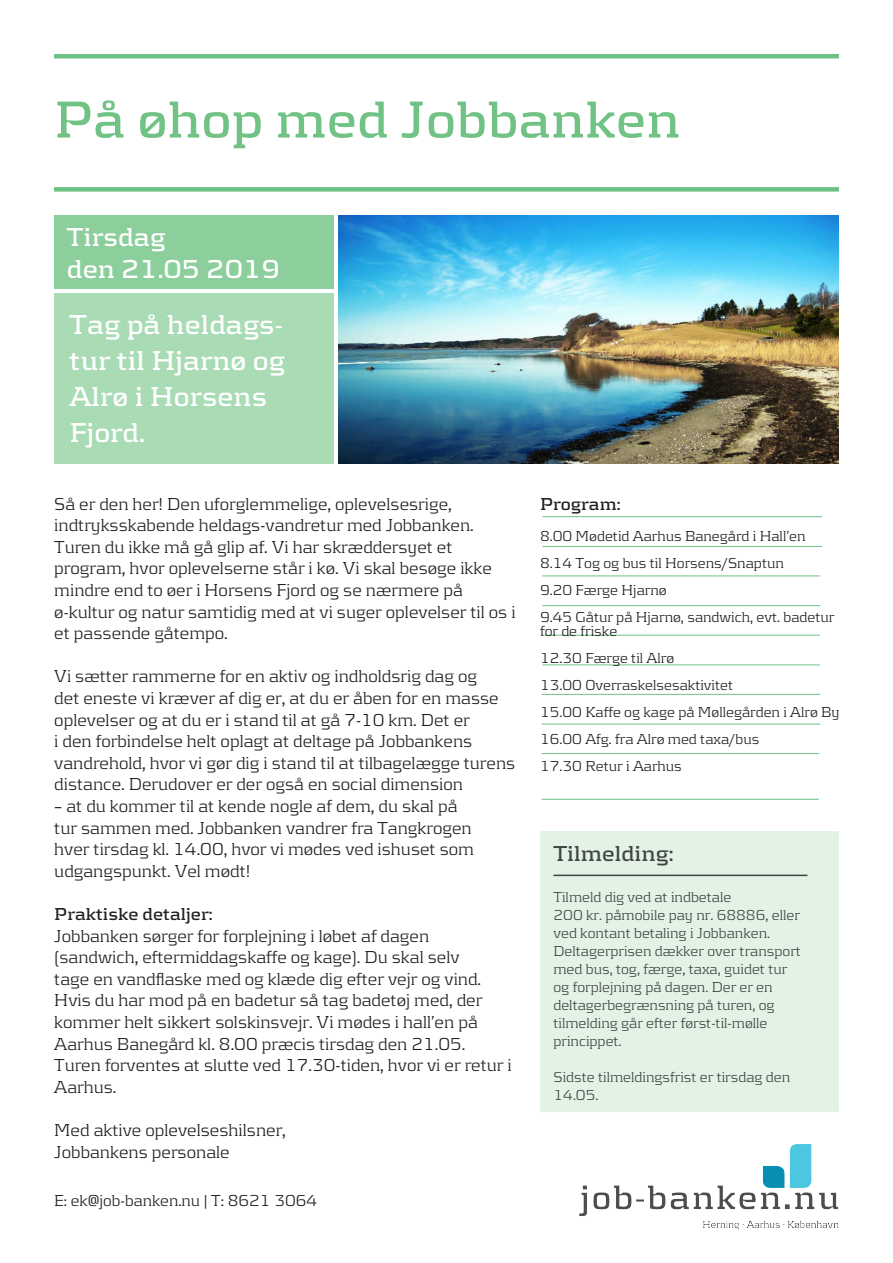
<style>
.page{position:relative;width:893px;height:1263px;background:#fff}
.page>*{position:absolute;margin:0;border:0;box-sizing:border-box;transform-origin:0 0}
.t1{font:700 54px "Kontrapunkt";color:#70c384}
.t2{font:700 28.5px/36px "Kontrapunkt";color:#fff}
.t3{font:700 27px "Kontrapunkt";color:#fff}
.t4{font:700 22.5px "Kontrapunkt";color:#414445}
.t5{font:300 18px/21.6px "Kontrapunkt";color:#231f20}
.t6{font:700 18px "Kontrapunkt";color:#231f20}
.t7{font:300 16.5px "Kontrapunkt";color:#231f20}
.t8{font:300 15px/18px "Kontrapunkt";color:#414445}
.t9{font:300 15px/13.5px "Kontrapunkt";color:#231f20}
.s1{font-weight:700}
</style>
<div class="page">
<div style="left:540px;top:831px;width:299px;height:281px;background:#e2f3e6"></div>
<hr style="left:542px;top:575px;width:278px;height:1px;background:#70c384">
<hr style="left:542px;top:605px;width:278px;height:1px;background:#70c384">
<img style="left:579px;top:1145px;width:260px;height:84px">
<hr style="left:543px;top:635px;width:277px;height:1px;background:#70c384">
<hr style="left:543px;top:664px;width:277px;height:1px;background:#70c384">
<hr style="left:541px;top:753px;width:278px;height:1px;background:#70c384">
<hr style="left:541px;top:799px;width:278px;height:1px;background:#70c384">
<hr style="left:541px;top:694px;width:279px;height:1px;background:#70c384">
<hr style="left:541px;top:724px;width:279px;height:1px;background:#70c384">
<hr style="left:543px;top:516px;width:279px;height:1px;background:#70c384">
<hr style="left:543px;top:546px;width:279px;height:1px;background:#70c384">
<div style="left:54px;top:54px;width:785px;height:5px;background:#6cc284"></div>
<div style="left:54px;top:187px;width:785px;height:5px;background:#6cc284"></div>
<hr style="left:553px;top:875px;width:254px;height:1px;background:#414445">
<img style="left:338px;top:216px;width:501px;height:248px">
<div style="left:54px;top:293px;width:279px;height:171px;background:#a9dbb5"></div>
<div style="left:54px;top:216px;width:279px;height:73px;background:#8ccf9c"></div>
<p class="t1" style="left:54px;top:88px;width:628px">På øhop med Jobbanken</p>
<p class="t3" style="left:67px;top:221px;width:100px">Tirsdag</p>
<p class="t3" style="left:67px;top:253px;width:214px">den 21.05 2019</p>
<p class="t2" style="left:70px;top:306px;width:217px">Tag på heldags&shy;tur til Hjarnø og<br>Alrø i Horsens<br>Fjord.</p>
<p class="t5" style="left:54px;top:492px;width:463px">Så er den her! Den uforglemmelige, oplevelsesrige, indtryksskabende heldags-vandretur med Jobbanken.<br>Turen du ikke må gå glip af. Vi har skræddersyet et program, hvor oplevelserne står i kø. Vi skal besøge ikke mindre end to øer i Horsens Fjord og se nærmere på ø-kultur og natur samtidig med at vi suger oplevelser til os i et passende gåtempo.</p>
<p class="t5" style="left:54px;top:665px;width:462px">Vi sætter rammerne for en aktiv og indholdsrig dag og<br>det eneste vi kræver af dig er, at du er åben for en masse oplevelser og at du er i stand til at gå 7-10 km. Det er<br>i den forbindelse helt oplagt at deltage på Jobbankens vandrehold, hvor vi gør dig i stand til at tilbagelægge turens distance. Derudover er der også en social dimension</p>
<p class="t5" style="left:54px;top:795px;width:421px">– at du kommer til at kende nogle af dem, du skal på tur sammen med. Jobbanken vandrer fra Tangkrogen hver tirsdag kl. 14.00, hvor vi mødes ved ishuset som udgangspunkt. Vel mødt!</p>
<p class="t5" style="left:54px;top:903px;width:459px"><span class="s1">Praktiske detaljer:<br></span>Jobbanken sørger for forplejning i løbet af dagen (sandwich, eftermiddagskaffe og kage). Du skal selv<br>tage en vandflaske med og klæde dig efter vejr og vind.<br>Hvis du har mod på en badetur så tag badetøj med, der kommer helt sikkert solskinsvejr. Vi mødes i hall’en på Aarhus Banegård kl. 8.00 præcis tirsdag den 21.05.<br>Turen forventes at slutte ved 17.30-tiden, hvor vi er retur i Aarhus.</p>
<p class="t5" style="left:54px;top:1119px;width:233px">Med aktive oplevelseshilsner,<br>Jobbankens personale</p>
<p class="t7" style="left:54px;top:1191px;width:265px">E: ek@job-banken.nu | T: 8621 3064</p>
<p class="t6" style="left:540px;top:493px;width:82px">Program:</p>
<p class="t9" style="left:540px;top:529px;width:267px">8.00 Mødetid Aarhus Banegård i Hall’en</p>
<p class="t9" style="left:540px;top:556px;width:245px">8.14 Tog og bus til Horsens/Snaptun</p>
<p class="t9" style="left:540px;top:583px;width:128px">9.20 Færge Hjarnø</p>
<p class="t9" style="left:540px;top:610px;width:296px">9.45 Gåtur på Hjarnø, sandwich, evt. badetur for de friske</p>
<p class="t9" style="left:540px;top:650px;width:136px">12.30 Færge til Alrø</p>
<p class="t9" style="left:540px;top:677px;width:195px">13.00 Overraskelsesaktivitet</p>
<p class="t9" style="left:540px;top:704px;width:301px">15.00 Kaffe og kage på Møllegården i Alrø By</p>
<p class="t9" style="left:540px;top:731px;width:221px">16.00 Afg. fra Alrø med taxa/bus</p>
<p class="t9" style="left:540px;top:758px;width:143px">17.30 Retur i Aarhus</p>
<p class="t4" style="left:553px;top:840px;width:122px">Tilmelding:</p>
<p class="t8" style="left:553px;top:887px;width:179px">Tilmeld dig ved at indbetale</p>
<p class="t8" style="left:553px;top:905px;width:249px">200 kr. påmobile pay nr. 68886, eller ved kontant betaling i Jobbanken.<br>Deltagerprisen dækker over transport med bus, tog, færge, taxa, guidet tur og forplejning på dagen. Der er en deltagerbegrænsning på turen, og tilmelding går efter først-til-mølle princippet.</p>
<p class="t8" style="left:553px;top:1067px;width:238px">Sidste tilmeldingsfrist er tirsdag den<br>14.05.</p>
</div>
